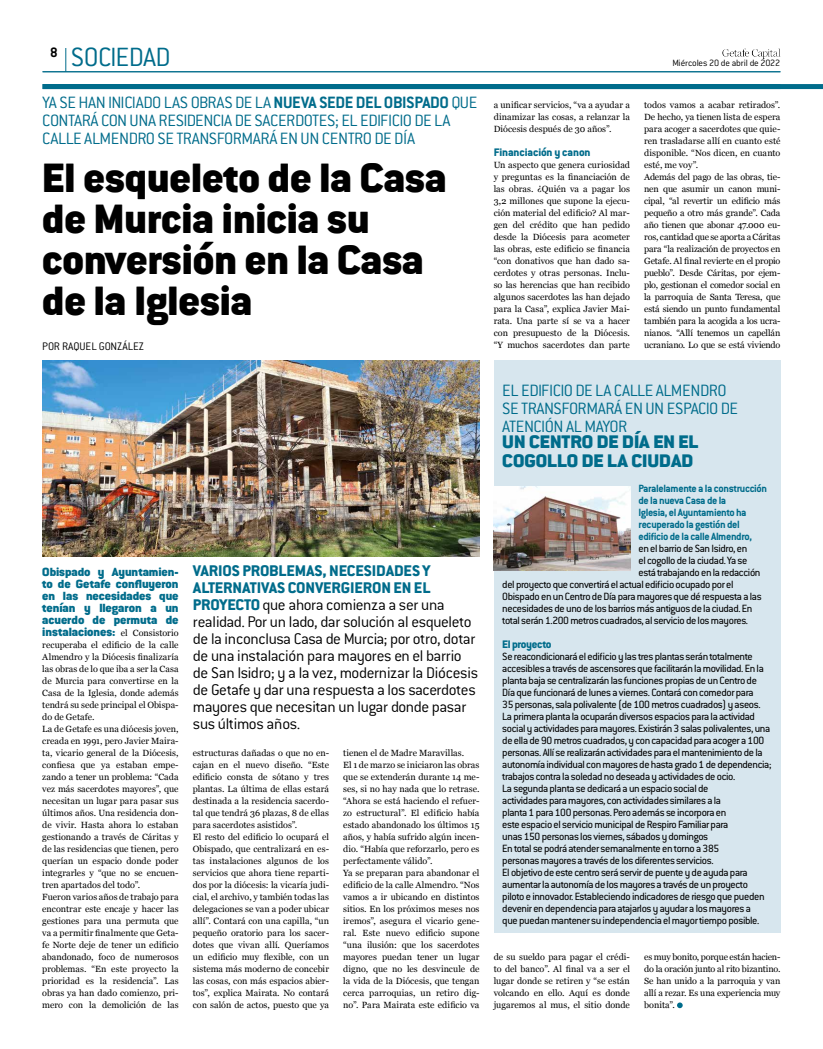
<style>
.page{position:relative;width:823px;height:1049px;background:#fff}
.page>*{position:absolute;margin:0;border:0;box-sizing:border-box;transform-origin:0 0}
.t1{font:900 45px/41px "Conduit ITC Std";color:#000}
.t2{font:300 29px "Conduit ITC Std";letter-spacing:-.02em;color:#006c8b}
.t3{font:900 20px/19px "Conduit ITC Std";color:#006c8b}
.t4{font:300 18px/18px "Conduit ITC Std";letter-spacing:-.02em;color:#006c8b}
.t5{font:300 17px/17px "Conduit ITC Std";letter-spacing:-.025em;color:#000}
.t6{font:900 13px/12px "Conduit ITC Std";letter-spacing:-.005em;color:#006c8b;text-align:justify}
.t7{font:800 12px "Conduit ITC Std";letter-spacing:-.005em;color:#006c8b}
.t8{font:300 12px "Conduit ITC Std";color:#000}
.t9{font:800 12px "Conduit ITC Std";letter-spacing:-.03em;color:#006c8b}
.t10{font:11.5px/12px "Conduit ITC Std";letter-spacing:-.03em;color:#000}
.t11{font:700 11.5px/12px "Conduit ITC Std";letter-spacing:-.03em;color:#006c8b}
.t12{font:300 10px "Conduit ITC Std";letter-spacing:-.015em;color:#000}
.t13{font:9px/12px "Georgia";color:#000}
.s1{font-weight:700}
.s2{font-family:"Georgia";font-weight:400;font-size:9px;color:#000}
.s3{font-weight:800;color:#006c8b}
</style>
<div class="page">
<svg style="left:677px;top:1002px;width:5px;height:6px"></svg>
<div style="left:493px;top:360px;width:287px;height:573px;background:#d7e6ee"></div>
<img style="left:493px;top:486px;width:136px;height:84px">
<img style="left:42px;top:360px;width:437px;height:197px">
<img style="left:722px;top:49px;width:58px;height:10px">
<svg style="left:65px;top:48px;width:1px;height:24px"></svg>
<hr style="left:43px;top:72px;width:737px;height:1px;background:#006c8b">
<div style="left:43px;top:84px;width:779px;height:5px;background:#006c8b"></div>
<h2 class="t2" style="left:50px;top:40px;width:122px"><sup>8</sup> SOCIEDAD</h2>
<h3 class="t4" style="left:42px;top:93px;width:436px">YA SE HAN INICIADO LAS OBRAS DE LA <span class="s1">NUEVA SEDE DEL OBISPADO</span> QUE<br>CONTARÁ CON UNA RESIDENCIA DE SACERDOTES; EL EDIFICIO DE LA<br>CALLE ALMENDRO SE TRANSFORMARÁ EN UN CENTRO DE DÍA</h3>
<h1 class="t1" style="left:42px;top:158px;width:405px">El esqueleto de la Casa de Murcia inicia su conversión en la Casa de la Iglesia</h1>
<h3 class="t8" style="left:42px;top:339px;width:103px">POR RAQUEL GONZÁLEZ</h3>
<h3 class="t6" style="left:42px;top:566px;width:138px">Obispado y Ayuntamien&shy;to de Getafe confluyeron en las necesidades que tenían y llegaron a un acuerdo de permuta de instalaciones: <span class="s2">el Consistorio</span></h3>
<p class="t13" style="left:42px;top:639px;width:138px">recuperaba el edificio de la calle<br>Almendro y la Diócesis finalizaría las obras de lo que iba a ser la Casa de Murcia para convertirse en la<br>Casa de la Iglesia, donde además tendrá su sede principal el Obispa&shy;do de Getafe.<br>La de Getafe es una diócesis joven, creada en 1991, pero Javier Maira&shy;ta, vicario general de la Diócesis, confiesa que ya estaban empe&shy;zando a tener un problema: “Cada vez más sacerdotes mayores”, que necesitan un lugar para pasar sus últimos años. Una residencia don&shy;de vivir. Hasta ahora lo estaban gestionando a través de Cáritas y de las residencias que tienen, pero querían un espacio donde poder integrarles y “que no se encuen&shy;tren apartados del todo”.<br>Fueron varios años de trabajo para encontrar este encaje y hacer las gestiones para una permuta que va a permitir finalmente que Geta&shy;fe Norte deje de tener un edificio abandonado, foco de numerosos problemas. “En este proyecto la prioridad es la residencia”. Las obras ya han dado comienzo, pri&shy;mero con la demolición de las</p>
<p class="t5" style="left:193px;top:562px;width:287px"><span class="s3">VARIOS PROBLEMAS, NECESIDADES Y ALTERNATIVAS CONVERGIERON EN EL PROYECTO</span> que ahora comienza a ser una realidad. Por un lado, dar solución al esqueleto de la inconclusa Casa de Murcia; por otro, dotar de una instalación para mayores en el barrio de San Isidro; y a la vez, modernizar la Diócesis de Getafe y dar una respuesta a los sacerdotes mayores que necesitan un lugar donde pasar sus últimos años.</p>
<p class="t13" style="left:193px;top:746px;width:138px">estructuras dañadas o que no en&shy;cajan en el nuevo diseño. “Este edificio consta de sótano y tres plantas. La última de ellas estará destinada a la residencia sacerdo&shy;tal que tendrá 36 plazas, 8 de ellas para sacerdotes asistidos”.<br>El resto del edificio lo ocupará el Obispado, que centralizará en es&shy;tas instalaciones algunos de los servicios que ahora tiene reparti&shy;dos por la diócesis: la vicaría judi&shy;cial, el archivo, y también todas las delegaciones se van a poder ubicar allí”. Contará con una capilla, “un pequeño oratorio para los sacer&shy;dotes que vivan allí. Queríamos un edificio muy flexible, con un sistema más moderno de concebir las cosas, con más espacios abier&shy;tos”, explica Mairata. No contará con salón de actos, puesto que ya</p>
<p class="t13" style="left:343px;top:746px;width:138px">tienen el de Madre Maravillas.<br>El 1 de marzo se iniciaron las obras que se extenderán durante 14 me&shy;ses, si no hay nada que lo retrase. “Ahora se está haciendo el refuer&shy;zo estructural”. El edificio había estado abandonado los últimos 15 años, y había sufrido algún incen&shy;dio. “Había que reforzarlo, pero es perfectamente válido”.<br>Ya se preparan para abandonar el edificio de la calle Almendro. “Nos vamos a ir ubicando en distintos sitios. En los próximos meses nos iremos”, asegura el vicario gene&shy;ral. Este nuevo edificio supone “una ilusión: que los sacerdotes mayores puedan tener un lugar digno, que no les desvincule de la vida de la Diócesis, que tengan cerca parroquias, un retiro dig&shy;no”. Para Mairata este edificio va</p>
<p class="t13" style="left:493px;top:98px;width:138px;text-align:justify">a unificar servicios, “va a ayudar a dinamizar las cosas, a relanzar la Diócesis después de 30 años”.</p>
<h3 class="t7" style="left:493px;top:145px;width:98px">Financiación y canon</h3>
<p class="t13" style="left:493px;top:159px;width:138px;text-align:justify">Un aspecto que genera curiosidad y preguntas es la financiación de las obras. ¿Quién va a pagar los 3,2 millones que supone la ejecu&shy;ción material del edificio? Al mar&shy;gen del crédito que han pedido desde la Diócesis para acometer las obras, este edificio se financia “con donativos que han dado sa&shy;cerdotes y otras personas. Inclu&shy;so las herencias que han recibido algunos sacerdotes las han dejado para la Casa”, explica Javier Mai&shy;rata. Una parte sí se va a hacer con presupuesto de la Diócesis. “Y muchos sacerdotes dan parte</p>
<p class="t12" style="left:672px;top:57px;width:109px">Miércoles 20 de abril de 2022</p>
<p class="t13" style="left:643px;top:98px;width:138px">todos vamos a acabar retirados”.<br>De hecho, ya tienen lista de espera para acoger a sacerdotes que quie&shy;ren trasladarse allí en cuanto esté disponible. “Nos dicen, en cuanto esté, me voy”.<br>Además del pago de las obras, tie&shy;nen que asumir un canon muni&shy;cipal, “al revertir un edificio más pequeño a otro más grande”. Cada año tienen que abonar 47.000 eu&shy;ros, cantidad que se aporta a Cáritas para “la realización de proyectos en Getafe. Al final revierte en el propio pueblo”. Desde Cáritas, por ejem&shy;plo, gestionan el comedor social en la parroquia de Santa Teresa, que está siendo un punto fundamental también para la acogida a los ucra&shy;nianos. “Allí tenemos un capellán ucraniano. Lo que se está viviendo</p>
<h3 class="t4" style="left:502px;top:381px;width:237px">EL EDIFICIO DE LA CALLE ALMENDRO<br>SE TRANSFORMARÁ EN UN ESPACIO DE<br>ATENCIÓN AL MAYOR</h3>
<h3 class="t3" style="left:502px;top:432px;width:197px">UN CENTRO DE DÍA EN EL<br>COGOLLO DE LA CIUDAD</h3>
<p class="t11" style="left:638px;top:482px;width:130px">Paralelamente a la construcción de la nueva Casa de la<br>Iglesia, el Ayuntamiento ha recuperado la gestión del edificio de la calle Almendro,</p>
<p class="t10" style="left:638px;top:542px;width:110px">en el barrio de San Isidro, en</p>
<p class="t10" style="left:638px;top:554px;width:110px">el cogollo de la ciudad. Ya se</p>
<p class="t10" style="left:638px;top:566px;width:123px">está trabajando en la redacción</p>
<p class="t10" style="left:502px;top:578px;width:232px">del proyecto que convertirá el actual edificio ocupado por el</p>
<p class="t10" style="left:502px;top:590px;width:261px">Obispado en un Centro de Día para mayores que dé respuesta a las</p>
<p class="t10" style="left:502px;top:602px;width:251px">necesidades de uno de los barrios más antiguos de la ciudad. En</p>
<p class="t10" style="left:502px;top:614px;width:247px">total serán 1.200 metros cuadrados, al servicio de los mayores.</p>
<h3 class="t9" style="left:502px;top:637px;width:51px">El proyecto</h3>
<p class="t10" style="left:502px;top:650px;width:270px">Se reacondicionará el edificio y las tres plantas serán totalmente accesibles a través de ascensores que facilitarán la movilidad. En la planta baja se centralizarán las funciones propias de un Centro de Día que funcionará de lunes a viernes. Contará con comedor para<br>35 personas, sala polivalente (de 100 metros cuadrados) y aseos.<br>La primera planta la ocuparán diversos espacios para la actividad social y actividades para mayores. Existirán 3 salas polivalentes, una de ella de 90 metros cuadrados, y con capacidad para acoger a 100 personas. Allí se realizarán actividades para el mantenimiento de la autonomía individual con mayores de hasta grado 1 de dependencia; trabajos contra la soledad no deseada y actividades de ocio.<br>La segunda planta se dedicará a un espacio social de<br>actividades para mayores, con actividades similares a la<br>planta 1 para 100 personas. Pero además se incorpora en<br>este espacio el servicio municipal de Respiro Familiar para<br>unas 150 personas los viernes, sábados y domingos<br>En total se podrá atender semanalmente en torno a 385<br>personas mayores a través de los diferentes servicios.<br>El objetivo de este centro será servir de puente y de ayuda para aumentar la autonomía de los mayores a través de un proyecto piloto e innovador. Estableciendo indicadores de riesgo que pueden devenir en dependencia para atajarlos y ayudar a los mayores a<br>que puedan mantener su independencia el mayor tiempo posible.</p>
<p class="t13" style="left:493px;top:950px;width:138px;text-align:justify">de su sueldo para pagar el crédi&shy;to del banco”. Al final va a ser el lugar donde se retiren y “se están volcando en ello. Aquí es donde jugaremos al mus, el sitio donde</p>
<p class="t13" style="left:643px;top:950px;width:138px;text-align:justify">es muy bonito, porque están hacien&shy;do la oración junto al rito bizantino.<br>Se han unido a la parroquia y van allí a rezar. Es una experiencia muy bonita”.</p>
</div>
